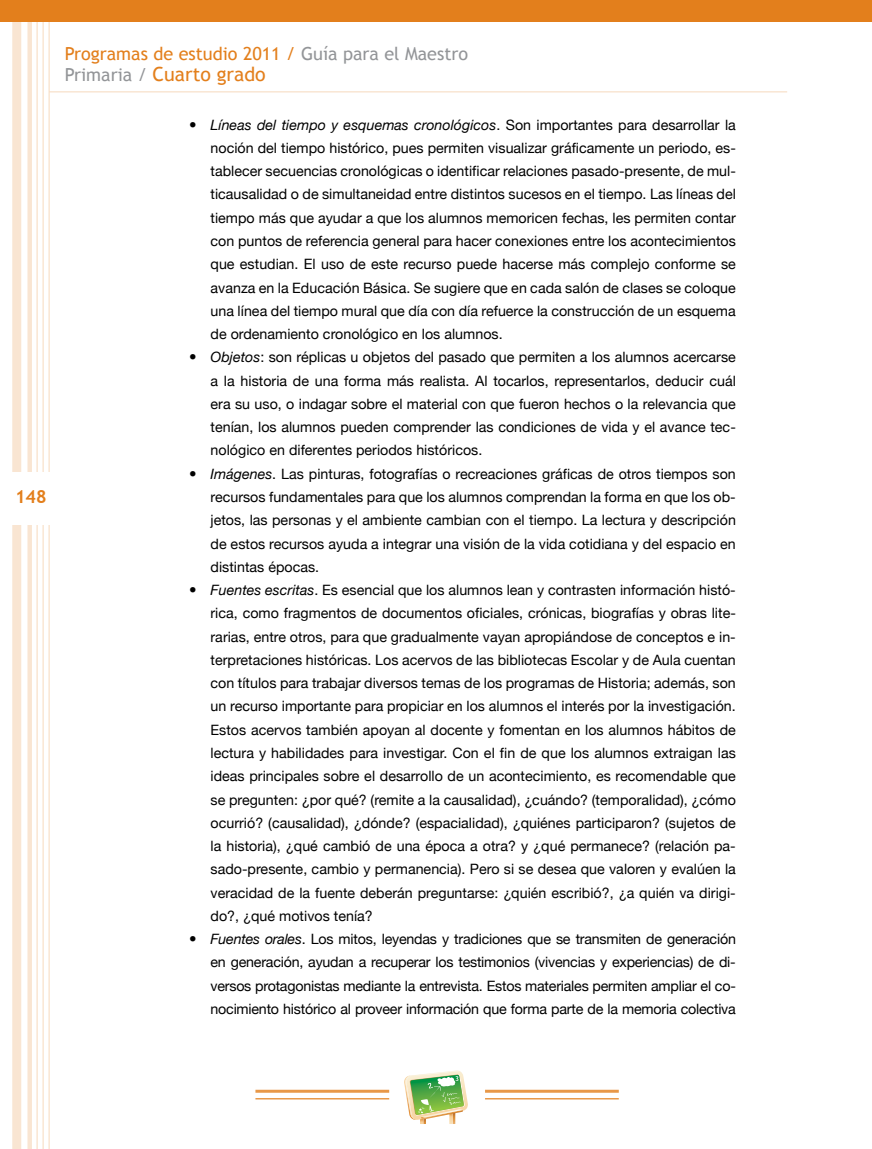
<style>
.page{position:relative;width:872px;height:1149px;background:#fff}
.page>*{position:absolute;margin:0;border:0;box-sizing:border-box;transform-origin:0 0}
.t1{font:19.5px "Trebuchet MS";color:#e37f1c}
.t2{font:18px "Trebuchet MS";color:#e37f1c}
.t3{font:700 18px "Trebuchet MS";color:#e37f1c}
.t4{font:14.25px/23.2px "Helvetica Neue";color:#000;text-align:justify}
.s1{color:#939598}
.s2{font-size:18px;color:#939598}
.s3{font-style:italic;font-size:15px}
.s4{font-style:italic}
</style>
<div class="page">
<div style="left:12px;top:0;width:9px;height:1148px;background:#f9e5d2"></div>
<div style="left:27px;top:0;width:5px;height:1148px;background:#f9e5d2"></div>
<hr style="left:36px;top:0;width:2px;height:1148px;background:#e37f1c">
<hr style="left:42px;top:0;width:2px;height:1148px;background:#e37f1c">
<hr style="left:48px;top:0;width:2px;height:1148px;background:#e37f1c">
<div style="left:0;top:472px;width:108px;height:52px;background:#fff"></div>
<div style="left:0;top:0;width:872px;height:22px;background:#e37f1c"></div>
<hr style="left:50px;top:91px;width:737px;height:1px;background:#e37f1c">
<svg style="left:404px;top:1070px;width:64px;height:53px"></svg>
<hr style="left:485px;top:1089px;width:134px;height:3px;background:#e37f1c">
<hr style="left:255px;top:1089px;width:134px;height:3px;background:#e37f1c">
<hr style="left:485px;top:1097px;width:134px;height:2px;background:#e37f1c">
<hr style="left:255px;top:1097px;width:134px;height:2px;background:#e37f1c">
<p class="t3" style="left:15px;top:485px;width:33px">148</p>
<p class="t2" style="left:65px;top:43px;width:405px">Programas de estudio 2011 / <span class="s1">Guía para el Maestro</span></p>
<h1 class="t1" style="left:65px;top:62px;width:202px"><span class="s2">Primaria /</span> Cuarto grado</h1>
<p class="t4" style="left:210px;top:113px;width:527px;text-indent:-21px"><span class="s3">•</span> <span class="s4">Líneas del tiempo y esquemas cronológicos</span>. Son importantes para desarrollar la noción del tiempo histórico, pues permiten visualizar gráficamente un periodo, es&shy;tablecer secuencias cronológicas o identificar relaciones pasado-presente, de mul&shy;ticausalidad o de simultaneidad entre distintos sucesos en el tiempo. Las líneas del tiempo más que ayudar a que los alumnos memoricen fechas, les permiten contar con puntos de referencia general para hacer conexiones entre los acontecimientos que estudian. El uso de este recurso puede hacerse más complejo conforme se avanza en la Educación Básica. Se sugiere que en cada salón de clases se coloque una línea del tiempo mural que día con día refuerce la construcción de un esquema de ordenamiento cronológico en los alumnos.</p>
<p class="t4" style="left:210px;top:345px;width:527px;text-indent:-21px"><span class="s3">•</span> <span class="s4">Objetos</span>: son réplicas u objetos del pasado que permiten a los alumnos acercarse a la historia de una forma más realista. Al tocarlos, representarlos, deducir cuál era su uso, o indagar sobre el material con que fueron hechos o la relevancia que tenían, los alumnos pueden comprender las condiciones de vida y el avance tec&shy;nológico en diferentes periodos históricos.</p>
<p class="t4" style="left:210px;top:461px;width:527px;text-indent:-21px"><span class="s3">•</span> <span class="s4">Imágenes</span>. Las pinturas, fotografías o recreaciones gráficas de otros tiempos son recursos fundamentales para que los alumnos comprendan la forma en que los ob&shy;jetos, las personas y el ambiente cambian con el tiempo. La lectura y descripción de estos recursos ayuda a integrar una visión de la vida cotidiana y del espacio en distintas épocas.</p>
<p class="t4" style="left:210px;top:578px;width:527px;text-indent:-21px"><span class="s3">•</span> <span class="s4">Fuentes escritas</span>. Es esencial que los alumnos lean y contrasten información histó&shy;rica, como fragmentos de documentos oficiales, crónicas, biografías y obras lite&shy;rarias, entre otros, para que gradualmente vayan apropiándose de conceptos e in&shy;terpretaciones históricas. Los acervos de las bibliotecas Escolar y de Aula cuentan con títulos para trabajar diversos temas de los programas de Historia; además, son un recurso importante para propiciar en los alumnos el interés por la investigación.<br>Estos acervos también apoyan al docente y fomentan en los alumnos hábitos de lectura y habilidades para investigar. Con el fin de que los alumnos extraigan las ideas principales sobre el desarrollo de un acontecimiento, es recomendable que se pregunten: ¿por qué? (remite a la causalidad), ¿cuándo? (temporalidad), ¿cómo ocurrió? (causalidad), ¿dónde? (espacialidad), ¿quiénes participaron? (sujetos de la historia), ¿qué cambió de una época a otra? y ¿qué permanece? (relación pa&shy;sado-presente, cambio y permanencia). Pero si se desea que valoren y evalúen la veracidad de la fuente deberán preguntarse: ¿quién escribió?, ¿a quién va dirigi&shy;do?, ¿qué motivos tenía?</p>
<p class="t4" style="left:210px;top:926px;width:527px;text-indent:-21px"><span class="s3">•</span> <span class="s4">Fuentes orales</span>. Los mitos, leyendas y tradiciones que se transmiten de generación en generación, ayudan a recuperar los testimonios (vivencias y experiencias) de di&shy;versos protagonistas mediante la entrevista. Estos materiales permiten ampliar el co&shy;nocimiento histórico al proveer información que forma parte de la memoria colectiva</p>
</div>
